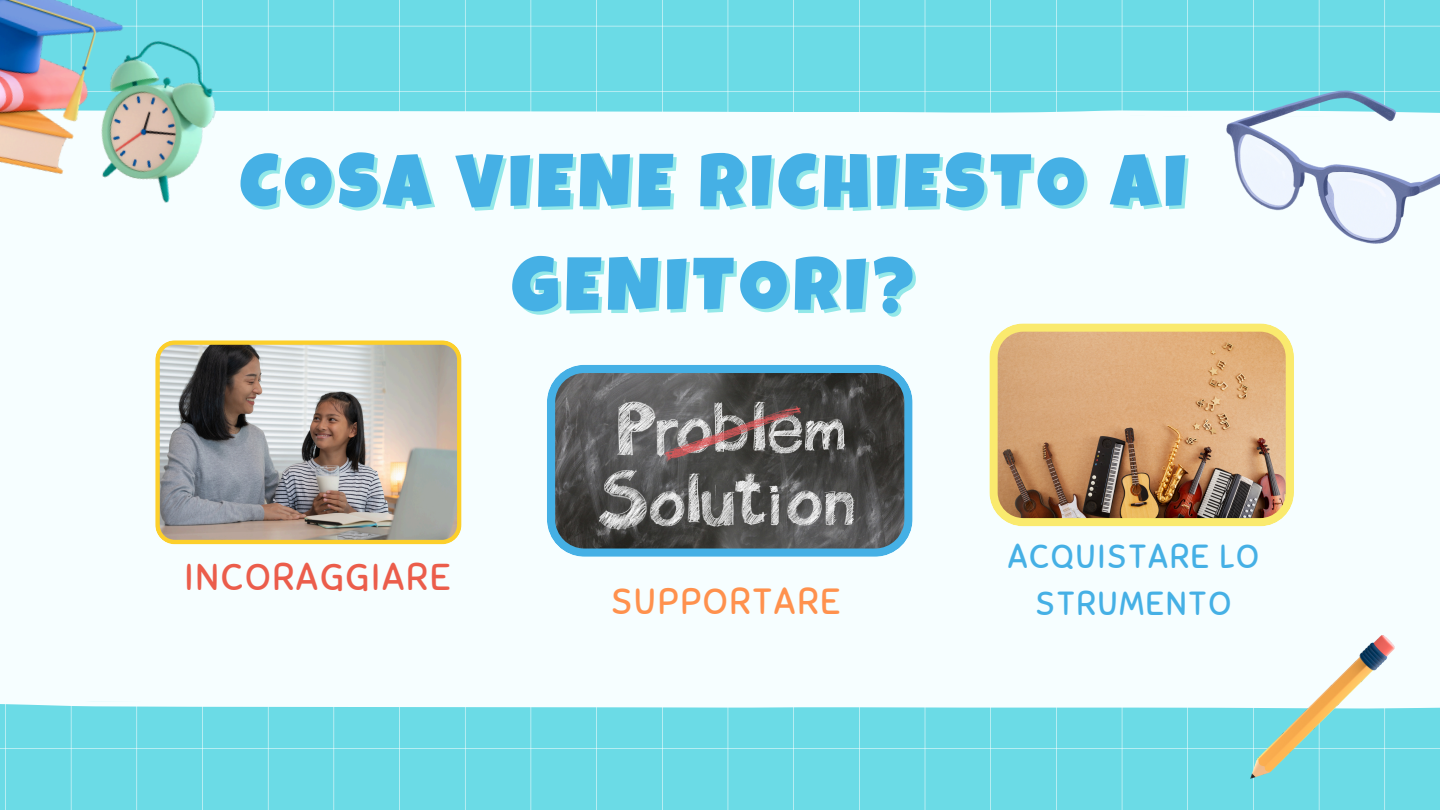
<style>
.page{position:relative;width:1440px;height:810px;background:#6bdbe6}
.page>*{position:absolute;margin:0;border:0;box-sizing:border-box;transform-origin:0 0}
.t1{font:75.3px "Luckiest Guy";letter-spacing:.075em;color:#45b0e5}
.t2{font:37.3px "Sniglet";letter-spacing:.05em;color:#eb5d4b}
.t3{font:36.3px "Sniglet";letter-spacing:.05em;color:#ff914d}
.t4{font:33.3px/46.5px "Sniglet";letter-spacing:.05em;color:#45b0e5;text-align:center}
</style>
<div class="page">
<div style="left:0;top:110px;width:1440px;height:599px;background:#f6feff"></div>
<img style="left:0;top:0;width:236px;height:222px">
<img style="left:1250px;top:636px;width:145px;height:142px">
<img style="left:155px;top:340px;width:306px;height:204px">
<svg style="left:547px;top:365px;width:366px;height:192px;background:#616c71"></svg>
<img style="left:989px;top:323px;width:305px;height:203px">
<img style="left:1227px;top:91px;width:213px;height:153px">
<h1 class="t1" style="left:240px;top:154px;width:947px">COSA VIENE RICHIESTO AI</h1>
<p class="t1" style="left:512px;top:257px;width:404px">GENITORI?</p>
<p class="t2" style="left:184px;top:554px;width:268px">INCORAGGIARE</p>
<p class="t3" style="left:611px;top:580px;width:231px">SUPPORTARE</p>
<p class="t4" style="left:1008px;top:534px;width:253px">ACQUISTARE LO<br>STRUMENTO</p>
</div>
